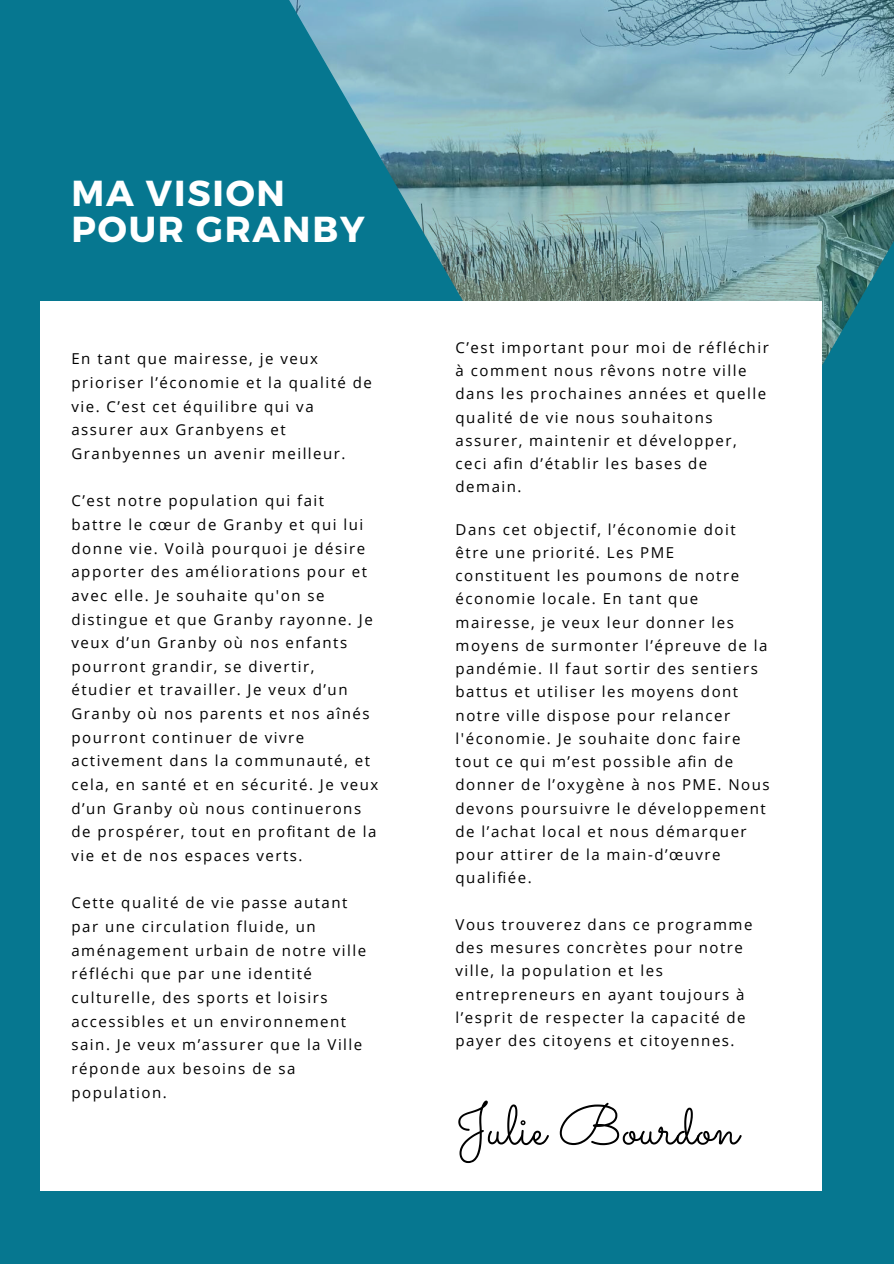
<style>
.page{position:relative;width:894px;height:1264px;background:#fff}
.page>*{position:absolute;margin:0;border:0;box-sizing:border-box;transform-origin:0 0}
.t1{font:55.5px "Sacramento";color:#000}
.t2{font:700 36.15px "Montserrat";letter-spacing:.05em;color:#fff}
.t3{font:15px/23.7px "Open Sans";letter-spacing:.1em;color:#000}
</style>
<div class="page">
<div style="left:0;top:0;width:893px;height:1263px;background:#067790"></div>
<img style="left:233px;top:0;width:660px;height:644px">
<div style="left:41px;top:302px;width:780px;height:888px;background:#fff"></div>
<p class="t2" style="left:71px;top:170px;width:215px">MA VISION</p>
<p class="t2" style="left:71px;top:206px;width:294px">POUR GRANBY</p>
<p class="t3" style="left:71px;top:346px;width:302px">En tant que mairesse, je veux prioriser l’économie et la qualité de vie. C’est cet équilibre qui va assurer aux Granbyens et<br>Granbyennes un avenir meilleur.</p>
<p class="t3" style="left:71px;top:488px;width:308px">C’est notre population qui fait<br>battre le cœur de Granby et qui lui donne vie. Voilà pourquoi je désire apporter des améliorations pour et avec elle. Je souhaite qu'on se distingue et que Granby rayonne. Je veux d’un Granby où nos enfants pourront grandir, se divertir,<br>étudier et travailler. Je veux d’un Granby où nos parents et nos aînés pourront continuer de vivre activement dans la communauté, et cela, en santé et en sécurité. Je veux d’un Granby où nous continuerons de prospérer, tout en profitant de la vie et de nos espaces verts.</p>
<p class="t3" style="left:71px;top:890px;width:296px">Cette qualité de vie passe autant par une circulation fluide, un aménagement urbain de notre ville réfléchi que par une identité culturelle, des sports et loisirs accessibles et un environnement sain. Je veux m’assurer que la Ville réponde aux besoins de sa population.</p>
<p class="t3" style="left:455px;top:335px;width:314px;line-height:23.2px">C’est important pour moi de réfléchir à comment nous rêvons notre ville dans les prochaines années et quelle qualité de vie nous souhaitons assurer, maintenir et développer, ceci afin d’établir les bases de demain.</p>
<p class="t3" style="left:455px;top:517px;width:315px;line-height:23.2px">Dans cet objectif, l’économie doit être une priorité. Les PME constituent les poumons de notre économie locale. En tant que mairesse, je veux leur donner les moyens de surmonter l’épreuve de la pandémie. Il faut sortir des sentiers battus et utiliser les moyens dont notre ville dispose pour relancer l'économie. Je souhaite donc faire tout ce qui m’est possible afin de donner de l’oxygène à nos PME. Nous devons poursuivre le développement de l’achat local et nous démarquer pour attirer de la main-d’œuvre qualifiée.</p>
<p class="t3" style="left:455px;top:912px;width:298px;line-height:23.2px">Vous trouverez dans ce programme des mesures concrètes pour notre ville, la population et les entrepreneurs en ayant toujours à l’esprit de respecter la capacité de payer des citoyens et citoyennes.</p>
<p class="t1" style="left:455px;top:1092px;width:284px">Julie Bourdon</p>
</div>
